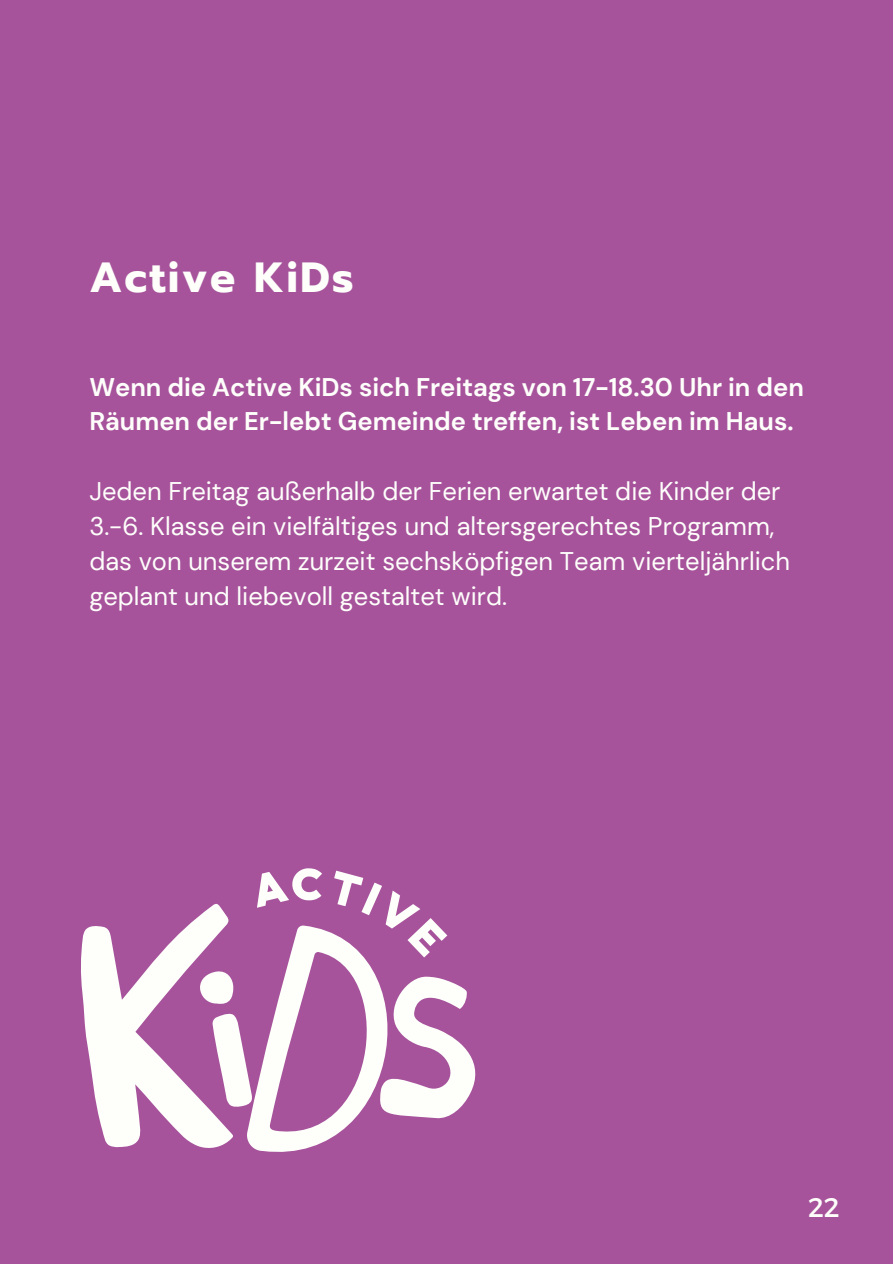
<style>
.page{position:relative;width:893px;height:1264px;background:#fff}
.page>*{position:absolute;margin:0;border:0;box-sizing:border-box;transform-origin:0 0}
.t1{font:700 42px "Prompt";letter-spacing:.055em;color:#fefefb}
.t2{font:27px "Montserrat";color:#fefefb}
.t3{font:25.5px/34.8px "DM Sans";color:#fefefb}
.t4{font:700 25.5px/34.8px "DM Sans";color:#fefefb}
</style>
<div class="page">
<div style="left:0;top:0;width:892px;height:1263px;background:#a6539b"></div>
<svg style="left:252px;top:929px;width:173px;height:223px"></svg>
<svg style="left:376px;top:976px;width:100px;height:143px"></svg>
<svg style="left:81px;top:868px;width:241px;height:279px"></svg>
<svg style="left:334px;top:870px;width:113px;height:87px"></svg>
<h1 class="t1" style="left:89px;top:246px;width:266px">Active KiDs</h1>
<p class="t4" style="left:89px;top:369px;width:716px">Wenn die Active KiDs sich Freitags von 17-18.30 Uhr in den<br>Räumen der Er-lebt Gemeinde treffen, ist Leben im Haus.</p>
<p class="t3" style="left:89px;top:474px;width:702px">Jeden Freitag außerhalb der Ferien erwartet die Kinder der 3.-6. Klasse ein vielfältiges und altersgerechtes Programm, das von unserem zurzeit sechsköpfigen Team vierteljährlich geplant und liebevoll gestaltet wird.</p>
<p class="t2" style="left:808px;top:1190px;width:33px">22</p>
</div>
